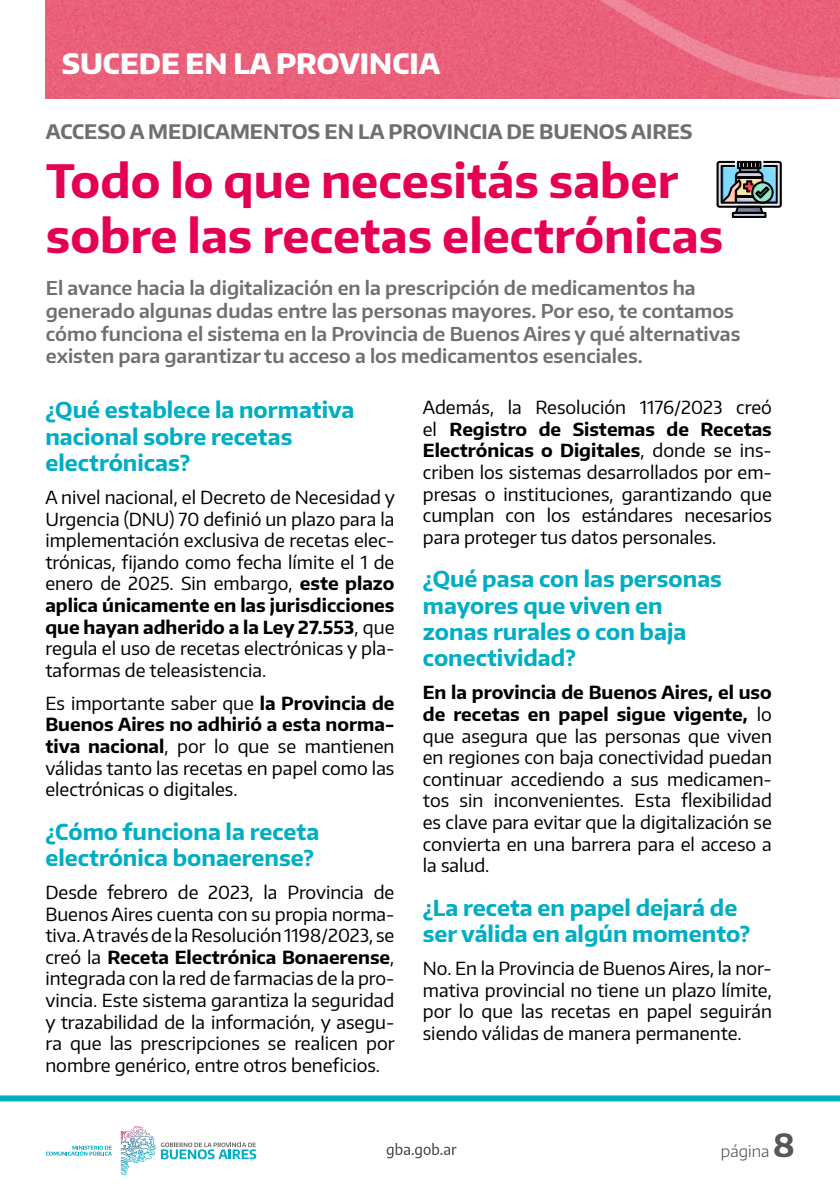
<style>
.page{position:relative;width:840px;height:1191px;background:#fff}
.page>*{position:absolute;margin:0;border:0;box-sizing:border-box;transform-origin:0 0}
.t1{font:700 46px/55.2px "Encode Sans";color:#e50053}
.t2{font:800 28px "Encode Sans";color:#fff}
.t3{font:700 22px/26.4px "Encode Sans";color:#00aec3}
.t4{font:700 20px "Encode Sans";color:#706f6f}
.t5{font:600 19px/22.8px "Encode Sans";color:#706f6f}
.t6{font:18px/21.6px "Encode Sans";color:#000;text-align:justify}
.t7{font:300 16px "Encode Sans";color:#575756}
.s1{font-weight:700}
.s2{font-weight:700;font-size:32px}
</style>
<div class="page">
<svg style="left:0;top:1095px;width:839px;height:81px"></svg>
<svg style="left:386px;top:1143px;width:70px;height:15px"></svg>
<svg style="left:46px;top:1145px;width:66px;height:10px"></svg>
<svg style="left:161px;top:1142px;width:95px;height:17px"></svg>
<svg style="left:124px;top:1126px;width:22px;height:12px"></svg>
<img style="left:45px;top:0;width:458px;height:99px">
<img style="left:503px;top:0;width:336px;height:99px">
<svg style="left:716px;top:161px;width:65px;height:57px;background:#6e7d80"></svg>
<h2 class="t2" style="left:62px;top:45px;width:379px">SUCEDE EN LA PROVINCIA</h2>
<p class="t4" style="left:46px;top:118px;width:647px">ACCESO A MEDICAMENTOS EN LA PROVINCIA DE BUENOS AIRES</p>
<h1 class="t1" style="left:46px;top:152px;width:678px">Todo lo que necesitás saber sobre las recetas electrónicas</h1>
<p class="t5" style="left:46px;top:276px;width:695px">El avance hacia la digitalización en la prescripción de medicamentos ha generado algunas dudas entre las personas mayores. Por eso, te contamos cómo funciona el sistema en la Provincia de Buenos Aires y qué alternativas existen para garantizar tu acceso a los medicamentos esenciales.</p>
<p class="t3" style="left:45px;top:396px;width:310px">¿Qué establece la normativa nacional sobre recetas electrónicas?</p>
<p class="t6" style="left:45px;top:486px;width:351px">A nivel nacional, el Decreto de Necesidad y Urgencia (DNU) 70 definió un plazo para la implementación exclusiva de recetas elec&shy;trónicas, fijando como fecha límite el 1 de enero de 2025. Sin embargo, <span class="s1">este plazo aplica únicamente en las jurisdicciones que hayan adherido a la Ley 27.553</span>, que regula el uso de recetas electrónicas y pla&shy;taformas de teleasistencia.</p>
<p class="t6" style="left:45px;top:691px;width:350px">Es importante saber que <span class="s1">la Provincia de Buenos Aires no adhirió a esta norma&shy;tiva nacional</span>, por lo que se mantienen válidas tanto las recetas en papel como las electrónicas o digitales.</p>
<p class="t3" style="left:45px;top:817px;width:275px">¿Cómo funciona la receta electrónica bonaerense?</p>
<p class="t6" style="left:45px;top:881px;width:351px">Desde febrero de 2023, la Provincia de Buenos Aires cuenta con su propia norma&shy;tiva. A través de la Resolución 1198/2023, se creó la <span class="s1">Receta Electrónica Bonaerense</span>, integrada con la red de farmacias de la pro&shy;vincia. Este sistema garantiza la seguridad y trazabilidad de la información, y asegu&shy;ra que las prescripciones se realicen por nombre genérico, entre otros beneficios.</p>
<p class="t6" style="left:422px;top:396px;width:350px">Además, la Resolución 1176/2023 creó el <span class="s1">Registro de Sistemas de Recetas Electrónicas o Digitales</span>, donde se ins&shy;criben los sistemas desarrollados por em&shy;presas o instituciones, garantizando que cumplan con los estándares necesarios para proteger tus datos personales.</p>
<p class="t3" style="left:422px;top:565px;width:300px">¿Qué pasa con las personas mayores que viven en zonas rurales o con baja conectividad?</p>
<p class="t6" style="left:422px;top:681px;width:350px"><span class="s1">En la provincia de Buenos Aires, el uso de recetas en papel sigue vigente,</span> lo que asegura que las personas que viven en regiones con baja conectividad puedan continuar accediendo a sus medicamen&shy;tos sin inconvenientes. Esta flexibilidad es clave para evitar que la digitalización se convierta en una barrera para el acceso a la salud.</p>
<p class="t3" style="left:422px;top:893px;width:329px">¿La receta en papel dejará de ser válida en algún momento?</p>
<p class="t6" style="left:422px;top:957px;width:350px">No. En la Provincia de Buenos Aires, la nor&shy;mativa provincial no tiene un plazo límite, por lo que las recetas en papel seguirán siendo válidas de manera permanente.</p>
<p class="t7" style="left:720px;top:1140px;width:75px">página <span class="s2">8</span></p>
</div>
